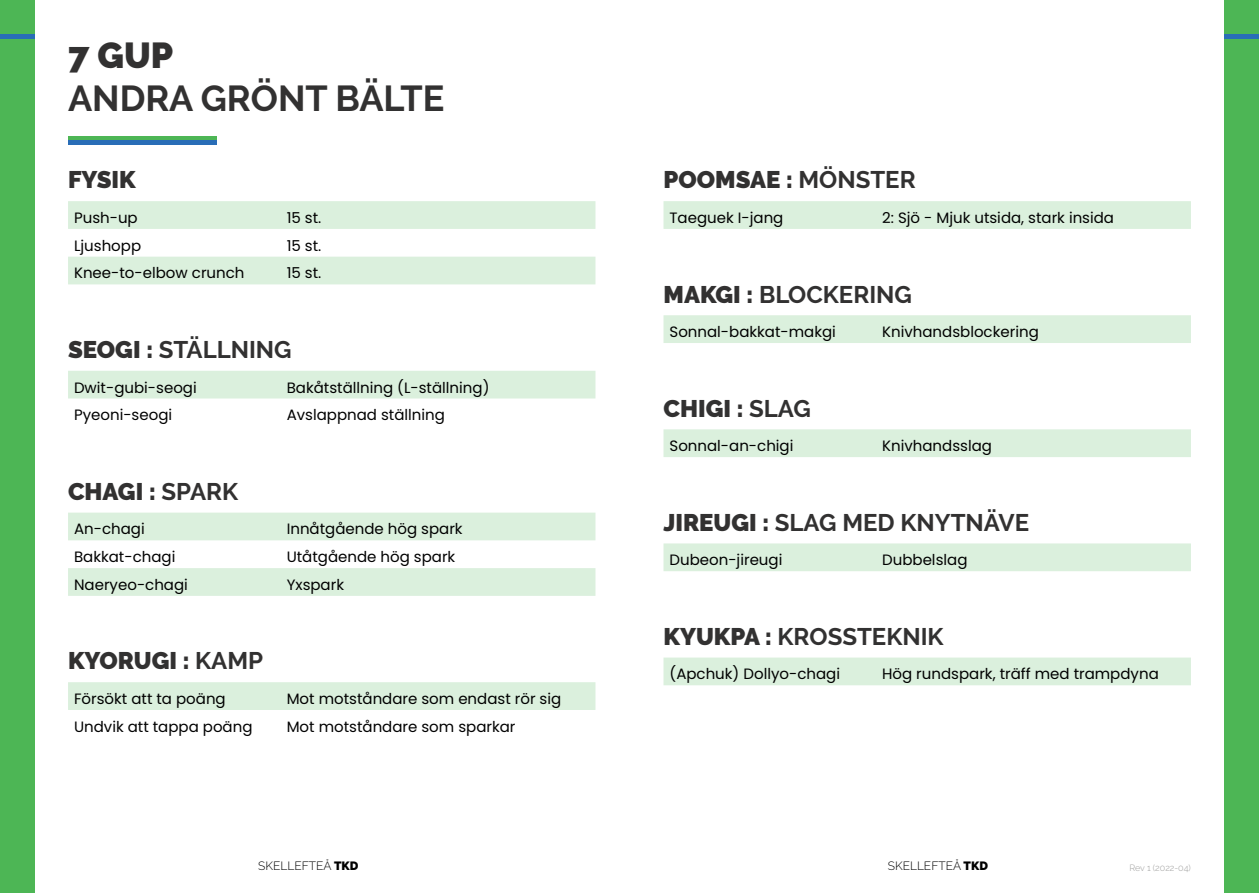
<style>
.page{position:relative;width:1259px;height:893px;background:#fff}
.page>*{position:absolute;margin:0;border:0;box-sizing:border-box;transform-origin:0 0}
.t1{font:700 36px "Raleway";color:#323131}
.t2{font:900 36px "Raleway";color:#323131}
.t3{font:700 24px "Raleway";color:#323131}
.t4{font:900 24px "Raleway";color:#323131}
.t5{font:15px "Poppins";color:#000}
.t6{font:300 12px "Raleway";color:#000}
.t7{font:300 9px "Raleway";color:#9d9d9c}
.s1{font-weight:900}
.s2{font-weight:700}
</style>
<div class="page">
<div style="left:0;top:0;width:34px;height:893px;background:#4db655"></div>
<hr style="left:68px;top:136px;width:149px;height:4px;background:#4db655">
<svg style="left:68px;top:513px;width:527px;height:83px"></svg>
<div style="left:68px;top:371px;width:527px;height:27px;background:#dbf0dd"></div>
<svg style="left:68px;top:201px;width:527px;height:83px"></svg>
<div style="left:663px;top:201px;width:528px;height:28px;background:#dbf0dd"></div>
<div style="left:1225px;top:0;width:34px;height:893px;background:#4db655"></div>
<div style="left:663px;top:657px;width:528px;height:28px;background:#dbf0dd"></div>
<div style="left:663px;top:315px;width:528px;height:28px;background:#dbf0dd"></div>
<div style="left:68px;top:682px;width:527px;height:28px;background:#dbf0dd"></div>
<div style="left:68px;top:140px;width:149px;height:5px;background:#296db7"></div>
<div style="left:663px;top:429px;width:528px;height:28px;background:#dbf0dd"></div>
<div style="left:663px;top:543px;width:528px;height:28px;background:#dbf0dd"></div>
<hr style="left:0;top:34px;width:34px;height:4px;background:#296db7">
<hr style="left:1225px;top:34px;width:34px;height:4px;background:#296db7">
<h1 class="t2" style="left:68px;top:34px;width:107px">7 GUP</h1>
<h1 class="t1" style="left:68px;top:78px;width:378px">ANDRA GRÖNT BÄLTE</h1>
<h2 class="t4" style="left:68px;top:166px;width:69px">FYSIK</h2>
<p class="t5" style="left:74px;top:209px;width:65px">Push-up</p>
<p class="t5" style="left:287px;top:209px;width:36px">15 st.</p>
<p class="t5" style="left:74px;top:237px;width:69px">Ljushopp</p>
<p class="t5" style="left:287px;top:237px;width:36px">15 st.</p>
<p class="t5" style="left:74px;top:264px;width:172px">Knee-to-elbow crunch</p>
<p class="t5" style="left:287px;top:264px;width:36px">15 st.</p>
<h2 class="t3" style="left:68px;top:336px;width:225px"><span class="s1">SEOGI :</span> STÄLLNING</h2>
<p class="t5" style="left:74px;top:379px;width:124px">Dwit-gubi-seogi</p>
<p class="t5" style="left:287px;top:379px;width:204px">Bakåtställning (L-ställning)</p>
<p class="t5" style="left:74px;top:406px;width:100px">Pyeoni-seogi</p>
<p class="t5" style="left:287px;top:406px;width:160px">Avslappnad ställning</p>
<h2 class="t4" style="left:68px;top:477px;width:172px">CHAGI : <span class="s2">SPARK</span></h2>
<p class="t5" style="left:74px;top:520px;width:72px">An-chagi</p>
<p class="t5" style="left:287px;top:520px;width:177px">Innåtgående hög spark</p>
<p class="t5" style="left:74px;top:548px;width:103px">Bakkat-chagi</p>
<p class="t5" style="left:287px;top:548px;width:170px">Utåtgående hög spark</p>
<p class="t5" style="left:74px;top:576px;width:115px">Naeryeo-chagi</p>
<p class="t5" style="left:287px;top:576px;width:59px">Yxspark</p>
<h2 class="t4" style="left:68px;top:647px;width:197px">KYORUGI : <span class="s2">KAMP</span></h2>
<p class="t5" style="left:74px;top:690px;width:153px">Försökt att ta poäng</p>
<p class="t5" style="left:287px;top:690px;width:276px">Mot motståndare som endast rör sig</p>
<p class="t5" style="left:74px;top:718px;width:180px">Undvik att tappa poäng</p>
<p class="t5" style="left:287px;top:718px;width:230px">Mot motståndare som sparkar</p>
<h2 class="t4" style="left:663px;top:166px;width:254px">POOMSAE : <span class="s2">MÖNSTER</span></h2>
<p class="t5" style="left:669px;top:209px;width:115px">Taeguek I-jang</p>
<p class="t5" style="left:882px;top:209px;width:233px">2: Sjö - Mjuk utsida, stark insida</p>
<h2 class="t3" style="left:663px;top:280px;width:250px"><span class="s1">MAKGI :</span> BLOCKERING</h2>
<p class="t5" style="left:669px;top:323px;width:168px">Sonnal-bakkat-makgi</p>
<p class="t5" style="left:882px;top:323px;width:158px">Knivhandsblockering</p>
<h2 class="t4" style="left:663px;top:394px;width:149px">CHIGI : <span class="s2">SLAG</span></h2>
<p class="t5" style="left:669px;top:437px;width:125px">Sonnal-an-chigi</p>
<p class="t5" style="left:882px;top:437px;width:111px">Knivhandsslag</p>
<h2 class="t3" style="left:663px;top:509px;width:367px"><span class="s1">JIREUGI :</span> SLAG MED KNYTNÄVE</h2>
<p class="t5" style="left:669px;top:551px;width:114px">Dubeon-jireugi</p>
<p class="t5" style="left:882px;top:551px;width:87px">Dubbelslag</p>
<h2 class="t3" style="left:663px;top:623px;width:282px"><span class="s1">KYUKPA :</span> KROSSTEKNIK</h2>
<p class="t5" style="left:669px;top:665px;width:172px">(Apchuk) Dollyo-chagi</p>
<p class="t5" style="left:882px;top:665px;width:278px">Hög rundspark, träff med trampdyna</p>
<p class="t6" style="left:258px;top:859px;width:102px">SKELLEFTEÅ <span class="s1">TKD</span></p>
<p class="t6" style="left:888px;top:859px;width:102px">SKELLEFTEÅ <span class="s1">TKD</span></p>
<p class="t7" style="left:1129px;top:862px;width:63px">Rev 1 (2022-04)</p>
</div>
